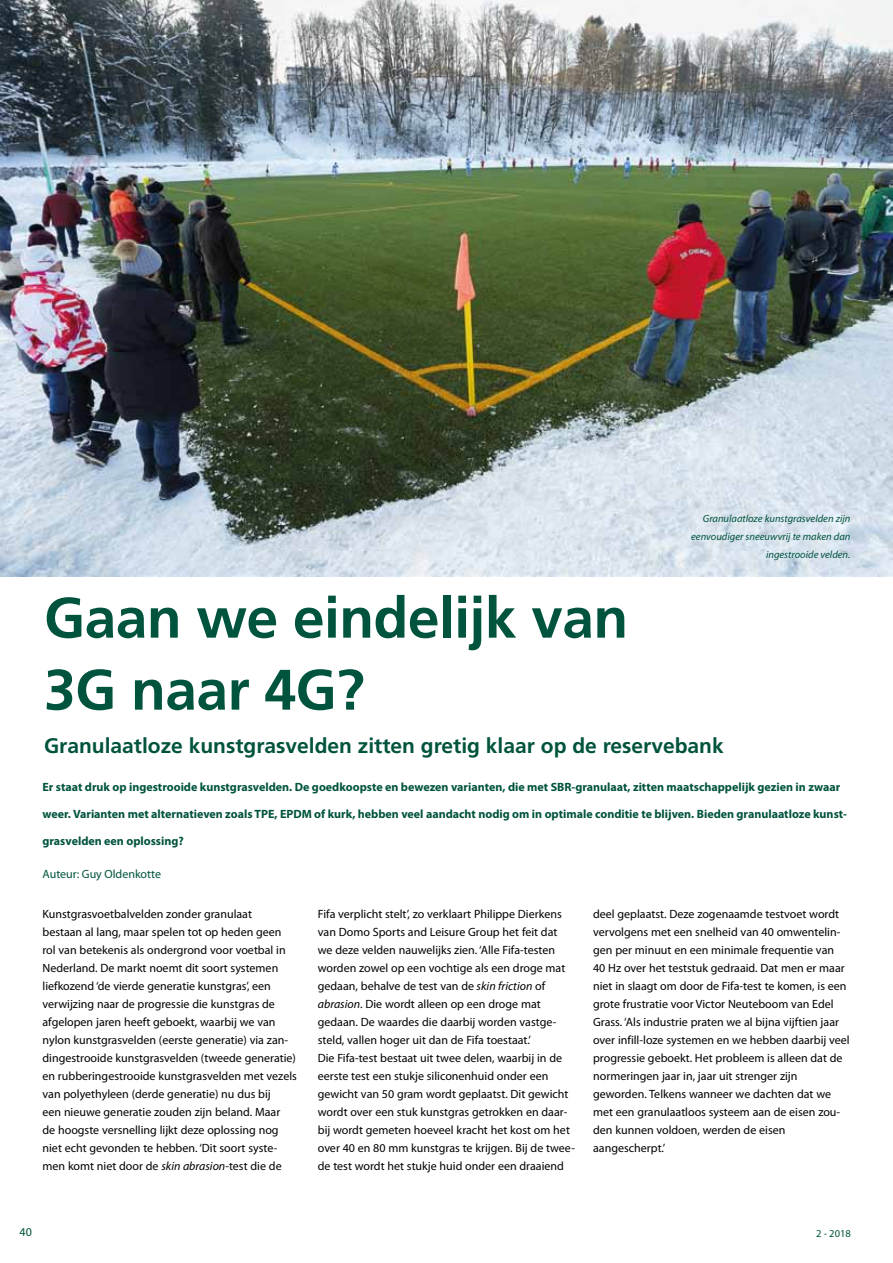
<style>
.page{position:relative;width:893px;height:1263px;background:#fff}
.page>*{position:absolute;margin:0;border:0;box-sizing:border-box;transform-origin:0 0}
.t1{font:700 57px/72px "Frutiger";letter-spacing:-.01em;color:#00533d}
.t2{font:700 21px "Frutiger";color:#00533d}
.t3{font:12px/18px "Myriad Pro";color:#000}
.t4{font:700 12px "Myriad Pro";color:#00533d}
.t5{font:12px "Myriad Pro";color:#00533d}
.t6{font:italic 10.5px/18px "Myriad Pro";color:#00533d;text-align:right}
.t7{font:10.5px "Myriad Pro";color:#00533d}
.s1{font-style:italic}
</style>
<div class="page">
<img style="left:0;top:0;width:893px;height:577px">
<p class="t6" style="left:691px;top:509px;width:161px">Granulaatloze kunstgrasvelden zijn eenvoudiger sneeuwvrij te maken dan ingestrooide velden.</p>
<h1 class="t1" style="left:44px;top:581px;width:586px">Gaan we eindelijk van<br>3G naar 4G?</h1>
<h2 class="t2" style="left:44px;top:733px;width:681px">Granulaatloze kunstgrasvelden zitten gretig klaar op de reservebank</h2>
<p class="t4" style="left:43px;top:779px;width:799px">Er staat druk op ingestrooide kunstgrasvelden. De goedkoopste en bewezen varianten, die met SBR-granulaat, zitten maatschappelijk gezien in zwaar</p>
<p class="t4" style="left:43px;top:806px;width:806px">weer. Varianten met alternatieven zoals TPE, EPDM of kurk, hebben veel aandacht nodig om in optimale conditie te blijven. Bieden granulaatloze kunst-</p>
<p class="t4" style="left:43px;top:833px;width:143px">grasvelden een oplossing?</p>
<p class="t5" style="left:43px;top:866px;width:120px">Auteur: Guy Oldenkotte</p>
<p class="t3" style="left:43px;top:905px;width:256px">Kunstgrasvoetbalvelden zonder granulaat<br>bestaan al lang, maar spelen tot op heden geen rol van betekenis als ondergrond voor voetbal in Nederland. De markt noemt dit soort systemen liefkozend ‘de vierde generatie kunstgras’, een verwijzing naar de progressie die kunstgras de afgelopen jaren heeft geboekt, waarbij we van nylon kunstgrasvelden (eerste generatie) via zan&shy;dingestrooide kunstgrasvelden (tweede generatie) en rubberingestrooide kunstgrasvelden met vezels van polyethyleen (derde generatie) nu dus bij<br>een nieuwe generatie zouden zijn beland. Maar<br>de hoogste versnelling lijkt deze oplossing nog niet echt gevonden te hebben. ‘Dit soort syste&shy;men komt niet door de <span class="s1">skin abrasion</span>-test die de</p>
<p class="t3" style="left:318px;top:905px;width:259px">Fifa verplicht stelt’, zo verklaart Philippe Dierkens van Domo Sports and Leisure Group het feit dat we deze velden nauwelijks zien. ‘Alle Fifa-testen worden zowel op een vochtige als een droge mat gedaan, behalve de test van de <span class="s1">skin friction</span> of <span class="s1">abrasion</span>. Die wordt alleen op een droge mat gedaan. De waardes die daarbij worden vastge&shy;steld, vallen hoger uit dan de Fifa toestaat.’<br>Die Fifa-test bestaat uit twee delen, waarbij in de eerste test een stukje siliconenhuid onder een gewicht van 50 gram wordt geplaatst. Dit gewicht wordt over een stuk kunstgras getrokken en daar&shy;bij wordt gemeten hoeveel kracht het kost om het over 40 en 80 mm kunstgras te krijgen. Bij de twee&shy;de test wordt het stukje huid onder een draaiend</p>
<p class="t3" style="left:593px;top:905px;width:258px">deel geplaatst. Deze zogenaamde testvoet wordt vervolgens met een snelheid van 40 omwentelin&shy;gen per minuut en een minimale frequentie van<br>40 Hz over het teststuk gedraaid. Dat men er maar niet in slaagt om door de Fifa-test te komen, is een grote frustratie voor Victor Neuteboom van Edel Grass. ‘Als industrie praten we al bijna vijftien jaar over infill-loze systemen en we hebben daarbij veel progressie geboekt. Het probleem is alleen dat de normeringen jaar in, jaar uit strenger zijn geworden. Telkens wanneer we dachten dat we met een granulaatloos systeem aan de eisen zou&shy;den kunnen voldoen, werden de eisen aangescherpt.’</p>
<p class="t5" style="left:20px;top:1224px;width:14px">40</p>
<p class="t7" style="left:816px;top:1227px;width:36px">2 - 2018</p>
</div>
